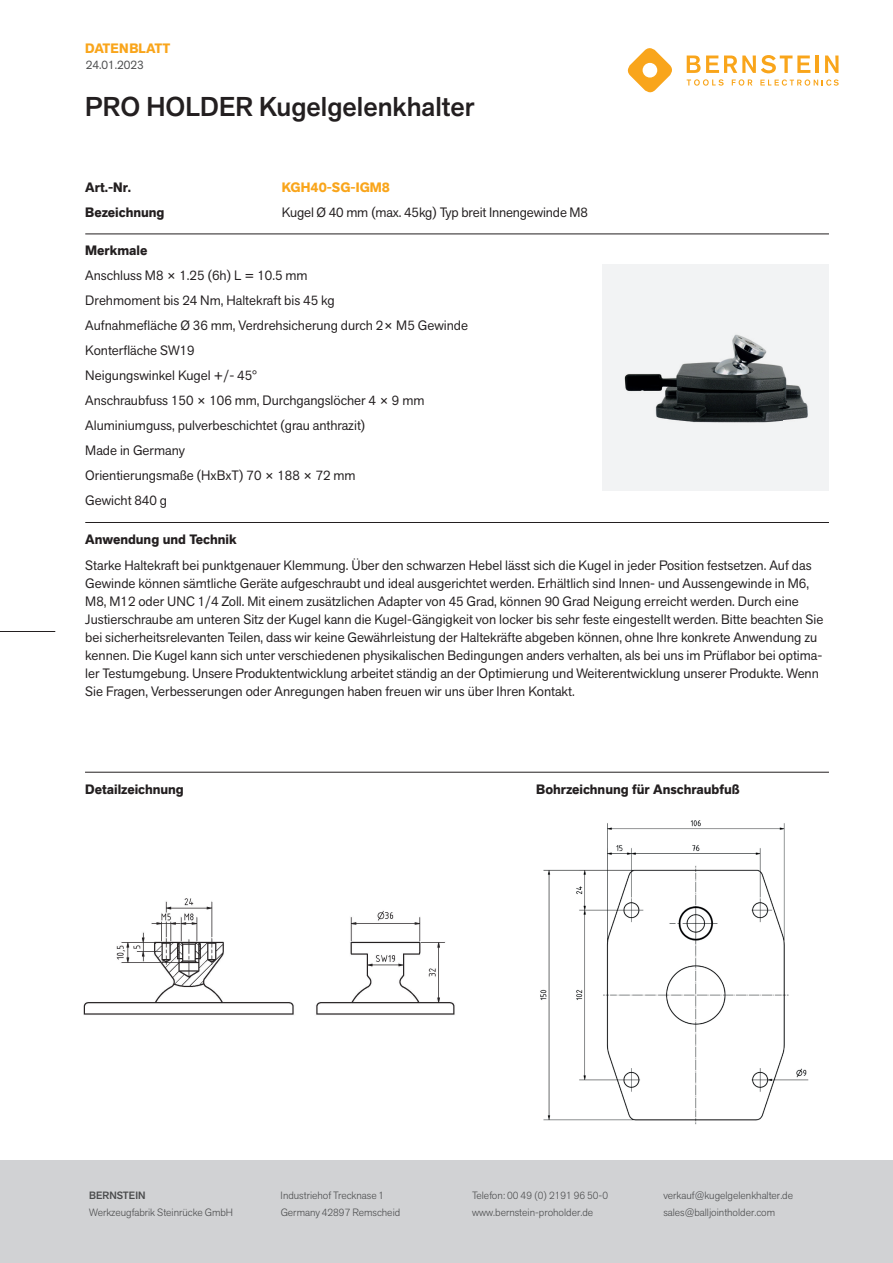
<style>
.page{position:relative;width:893px;height:1263px;background:#fff}
.page>*{position:absolute;margin:0;border:0;box-sizing:border-box;transform-origin:0 0}
.t1{font:500 27px "Akzid Grtsk Next";color:#231f20}
.t2{font:13.5px/25px "Akzid Grtsk Next";color:#231f20}
.t3{font:700 13.5px "Akzid Grtsk Next";color:#231f20}
.t4{font:700 13.5px "Akzid Grtsk Next";color:#f9a51b}
.t5{font:12px "Akzid Grtsk Next";color:#4b4c4d}
.t6{font:300 10.5px "Akzid Grtsk Next";color:#4b4c4d}
.t7{font:500 10.5px "Akzid Grtsk Next";color:#4b4c4d}
</style>
<div class="page">
<div style="left:0;top:1161px;width:893px;height:102px;background:#d1d2d4"></div>
<img style="left:0;top:898px;width:544px;height:263px">
<hr style="left:85px;top:234px;width:744px;height:1px;background:#231f20">
<hr style="left:85px;top:522px;width:744px;height:1px;background:#231f20">
<div style="left:602px;top:263px;width:227px;height:227px;background:#f2f3f4"></div>
<img style="left:624px;top:334px;width:184px;height:89px">
<svg style="left:627px;top:48px;width:45px;height:45px"></svg>
<svg style="left:687px;top:55px;width:123px;height:18px"></svg>
<hr style="left:815px;top:56px;width:3px;height:17px;background:#f9a51b">
<svg style="left:825px;top:56px;width:13px;height:17px"></svg>
<svg style="left:687px;top:79px;width:37px;height:7px"></svg>
<svg style="left:732px;top:79px;width:20px;height:7px"></svg>
<svg style="left:760px;top:79px;width:79px;height:7px"></svg>
<hr style="left:0;top:631px;width:55px;height:1px;background:#231f20">
<hr style="left:85px;top:772px;width:744px;height:1px;background:#231f20">
<img style="left:518px;top:820px;width:291px;height:319px">
<p class="t4" style="left:85px;top:39px;width:87px">DATENBLATT</p>
<p class="t5" style="left:86px;top:57px;width:60px">24.01.2023</p>
<h1 class="t1" style="left:85px;top:89px;width:391px">PRO HOLDER Kugelgelenkhalter</h1>
<p class="t3" style="left:85px;top:178px;width:48px">Art.-Nr.</p>
<p class="t4" style="left:282px;top:178px;width:110px">KGH40-SG-IGM8</p>
<p class="t3" style="left:85px;top:203px;width:81px">Bezeichnung</p>
<p class="t2" style="left:282px;top:199px;width:308px">Kugel Ø 40 mm (max. 45kg) Typ breit Innengewinde M8</p>
<p class="t3" style="left:85px;top:242px;width:64px">Merkmale</p>
<p class="t2" style="left:85px;top:263px;width:384px">Anschluss M8 × 1.25 (6h) L = 10.5 mm<br>Drehmoment bis 24 Nm, Haltekraft bis 45 kg<br>Aufnahmefläche Ø 36 mm, Verdrehsicherung durch 2× M5 Gewinde Konterfläche SW19<br>Neigungswinkel Kugel +/- 45°<br>Anschraubfuss 150 × 106 mm, Durchgangslöcher 4 × 9 mm Aluminiumguss, pulverbeschichtet (grau anthrazit)<br>Made in Germany<br>Orientierungsmaße (HxBxT) 70 × 188 × 72 mm<br>Gewicht 840 g</p>
<p class="t3" style="left:85px;top:530px;width:153px">Anwendung und Technik</p>
<p class="t2" style="left:85px;top:557px;width:740px;line-height:18px">Starke Haltekraft bei punktgenauer Klemmung. Über den schwarzen Hebel lässt sich die Kugel in jeder Position festsetzen. Auf das Gewinde können sämtliche Geräte aufgeschraubt und ideal ausgerichtet werden. Erhältlich sind Innen- und Aussengewinde in M6, M8, M12 oder UNC 1/4 Zoll. Mit einem zusätzlichen Adapter von 45 Grad, können 90 Grad Neigung erreicht werden. Durch eine Justierschraube am unteren Sitz der Kugel kann die Kugel-Gängigkeit von locker bis sehr feste eingestellt werden. Bitte beachten Sie bei sicherheitsrelevanten Teilen, dass wir keine Gewährleistung der Haltekräfte abgeben können, ohne Ihre konkrete Anwendung zu kennen. Die Kugel kann sich unter verschiedenen physikalischen Bedingungen anders verhalten, als bei uns im Prüflabor bei optima&shy;ler Testumgebung. Unsere Produktentwicklung arbeitet ständig an der Optimierung und Weiterentwicklung unserer Produkte. Wenn Sie Fragen, Verbesserungen oder Anregungen haben freuen wir uns über Ihren Kontakt.</p>
<p class="t3" style="left:85px;top:780px;width:100px">Detailzeichnung</p>
<p class="t3" style="left:536px;top:780px;width:205px">Bohrzeichnung für Anschraubfuß</p>
<p class="t7" style="left:89px;top:1189px;width:58px">BERNSTEIN</p>
<p class="t6" style="left:281px;top:1189px;width:105px">Industriehof Trecknase 1</p>
<p class="t6" style="left:472px;top:1189px;width:138px">Telefon: 00 49 (0) 2191 96 50-0</p>
<p class="t6" style="left:663px;top:1189px;width:131px">verkauf@kugelgelenkhalter.de</p>
<p class="t6" style="left:89px;top:1205px;width:145px">Werkzeugfabrik Steinrücke GmbH</p>
<p class="t6" style="left:281px;top:1205px;width:121px">Germany 42897 Remscheid</p>
<p class="t6" style="left:472px;top:1205px;width:123px">www.bernstein-proholder.de</p>
<p class="t6" style="left:663px;top:1205px;width:113px">sales@balljointholder.com</p>
</div>
